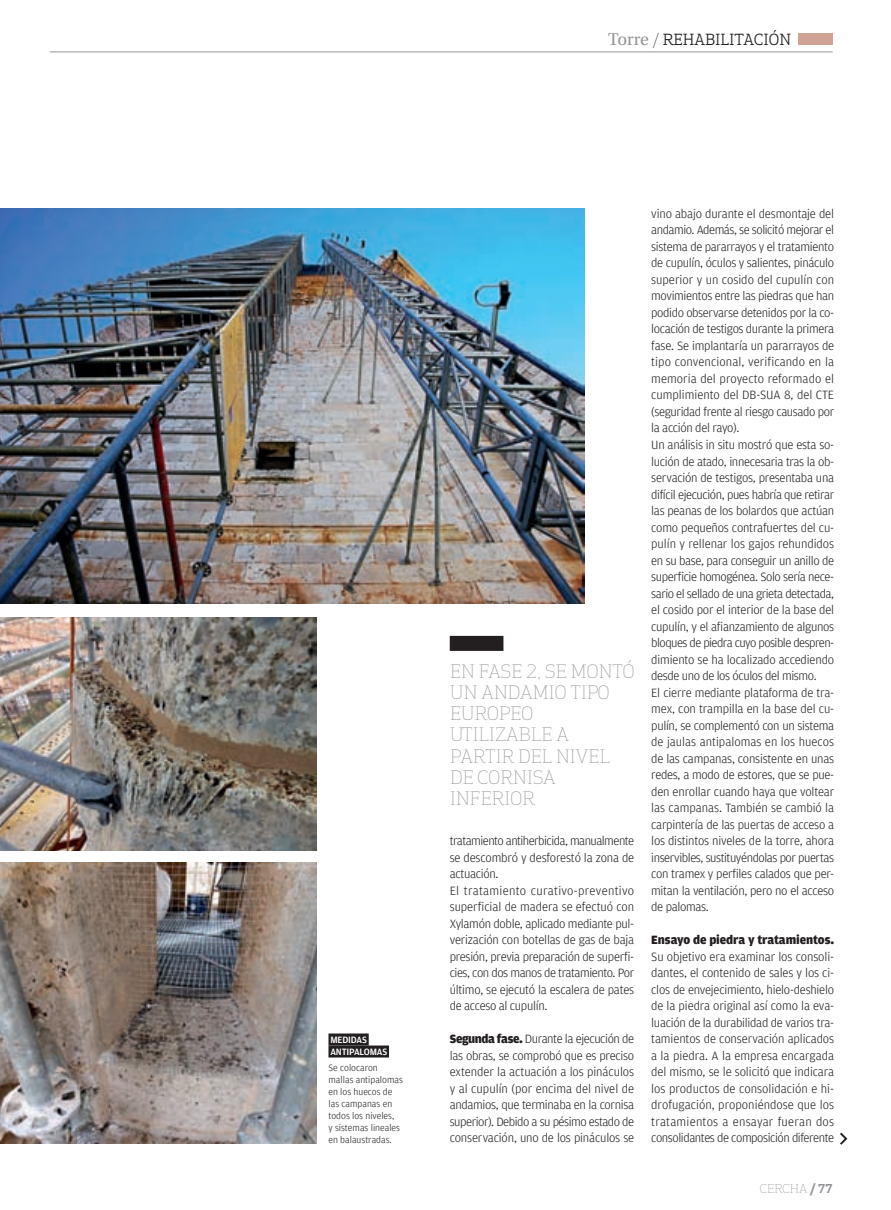
<style>
.page{position:relative;width:891px;height:1210px;background:#fff}
.page>*{position:absolute;margin:0;border:0;box-sizing:border-box;transform-origin:0 0}
.t1{font:300 18px/21px "Apex Serif";letter-spacing:.01em;color:#939598}
.t2{font:15px "Apex Serif";color:#231f20}
.t3{font:300 12.75px/16.5px "Amplitude";letter-spacing:-.025em;color:#231f20}
.t4{font:300 12px "Apex Serif";color:#939598}
.t5{font:300 9.75px/12px "Amplitude";color:#231f20}
.t6{font:500 9.75px/12px "Amplitude";letter-spacing:-.02em;color:#fff}
.s1{font-family:"Utopia Std";font-size:18px;color:#939598}
.s2{font-weight:300}
.s3{font-weight:900}
.s4{font-weight:700}
</style>
<div class="page">
<hr style="left:50px;top:51px;width:782px;height:1px;background:#939598">
<div style="left:798px;top:34px;width:34px;height:11px;background:#d0a396"></div>
<img style="left:0;top:862px;width:316px;height:281px">
<img style="left:0;top:618px;width:316px;height:232px">
<div style="left:328px;top:1033px;width:40px;height:12px;background:#231f20"></div>
<div style="left:328px;top:1045px;width:61px;height:12px;background:#231f20"></div>
<div style="left:449px;top:636px;width:54px;height:15px;background:#231f20"></div>
<svg style="left:840px;top:1132px;width:7px;height:12px"></svg>
<img style="left:0;top:208px;width:584px;height:395px">
<p class="t2" style="left:608px;top:34px;width:184px"><span class="s1">Torre</span> <span class="s2">/</span> REHABILITACIÓN</p>
<p class="t6" style="left:330px;top:1033px;width:58px">MEDIDAS<br>ANTIPALOMAS</p>
<p class="t5" style="left:328px;top:1061px;width:76px">Se colocaron mallas antipalomas en los huecos de las campanas en todos los niveles,<br>y sistemas lineales en balaustradas.</p>
<p class="t1" style="left:450px;top:663px;width:186px">EN FASE 2, SE MONTÓ<br>UN ANDAMIO TIPO<br>EUROPEO<br>UTILIZABLE A<br>PARTIR DEL NIVEL<br>DE CORNISA<br>INFERIOR</p>
<p class="t3" style="left:449px;top:833px;width:186px">tratamiento antiherbicida, manualmente se descombró y desforestó la zona de actuación.<br>El tratamiento curativo-preventivo superficial de madera se efectuó con Xylamón doble, aplicado mediante pul&shy;verización con botellas de gas de baja presión, previa preparación de superfi&shy;cies, con dos manos de tratamiento. Por último, se ejecutó la escalera de pates de acceso al cupulín.</p>
<p class="t3" style="left:449px;top:1031px;width:186px;text-align:justify"><span class="s3">Segunda fase.</span> Durante la ejecución de las obras, se comprobó que es preciso extender la actuación a los pináculos y al cupulín (por encima del nivel de andamios, que terminaba en la cornisa superior). Debido a su pésimo estado de conservación, uno de los pináculos se</p>
<p class="t3" style="left:651px;top:206px;width:184px">vino abajo durante el desmontaje del andamio. Además, se solicitó mejorar el sistema de pararrayos y el tratamiento de cupulín, óculos y salientes, pináculo superior y un cosido del cupulín con movimientos entre las piedras que han podido observarse detenidos por la co&shy;locación de testigos durante la primera fase. Se implantaría un pararrayos de tipo convencional, verificando en la memoria del proyecto reformado el cumplimiento del DB-SUA 8, del CTE (seguridad frente al riesgo causado por la acción del rayo).<br>Un análisis in situ mostró que esta so&shy;lución de atado, innecesaria tras la ob&shy;servación de testigos, presentaba una difícil ejecución, pues habría que retirar las peanas de los bolardos que actúan como pequeños contrafuertes del cu&shy;pulín y rellenar los gajos rehundidos en su base, para conseguir un anillo de superficie homogénea. Solo sería nece&shy;sario el sellado de una grieta detectada, el cosido por el interior de la base del cupulín, y el afianzamiento de algunos bloques de piedra cuyo posible despren&shy;dimiento se ha localizado accediendo desde uno de los óculos del mismo.<br>El cierre mediante plataforma de tra&shy;mex, con trampilla en la base del cu&shy;pulín, se complementó con un sistema de jaulas antipalomas en los huecos de las campanas, consistente en unas redes, a modo de estores, que se pue&shy;den enrollar cuando haya que voltear las campanas. También se cambió la carpintería de las puertas de acceso a los distintos niveles de la torre, ahora inservibles, sustituyéndolas por puertas con tramex y perfiles calados que per&shy;mitan la ventilación, pero no el acceso de palomas.</p>
<p class="t3" style="left:651px;top:932px;width:184px;text-align:justify"><span class="s3">Ensayo de piedra y tratamientos.<br></span>Su objetivo era examinar los consoli&shy;dantes, el contenido de sales y los ci&shy;clos de envejecimiento, hielo-deshielo de la piedra original así como la eva&shy;luación de la durabilidad de varios tra&shy;tamientos de conservación aplicados a la piedra. A la empresa encargada del mismo, se le solicitó que indicara los productos de consolidación e hi&shy;drofugación, proponiéndose que los tratamientos a ensayar fueran dos consolidantes de composición diferente</p>
<p class="t4" style="left:759px;top:1184px;width:74px">CERCHA <span class="s4">/ 77</span></p>
</div>
